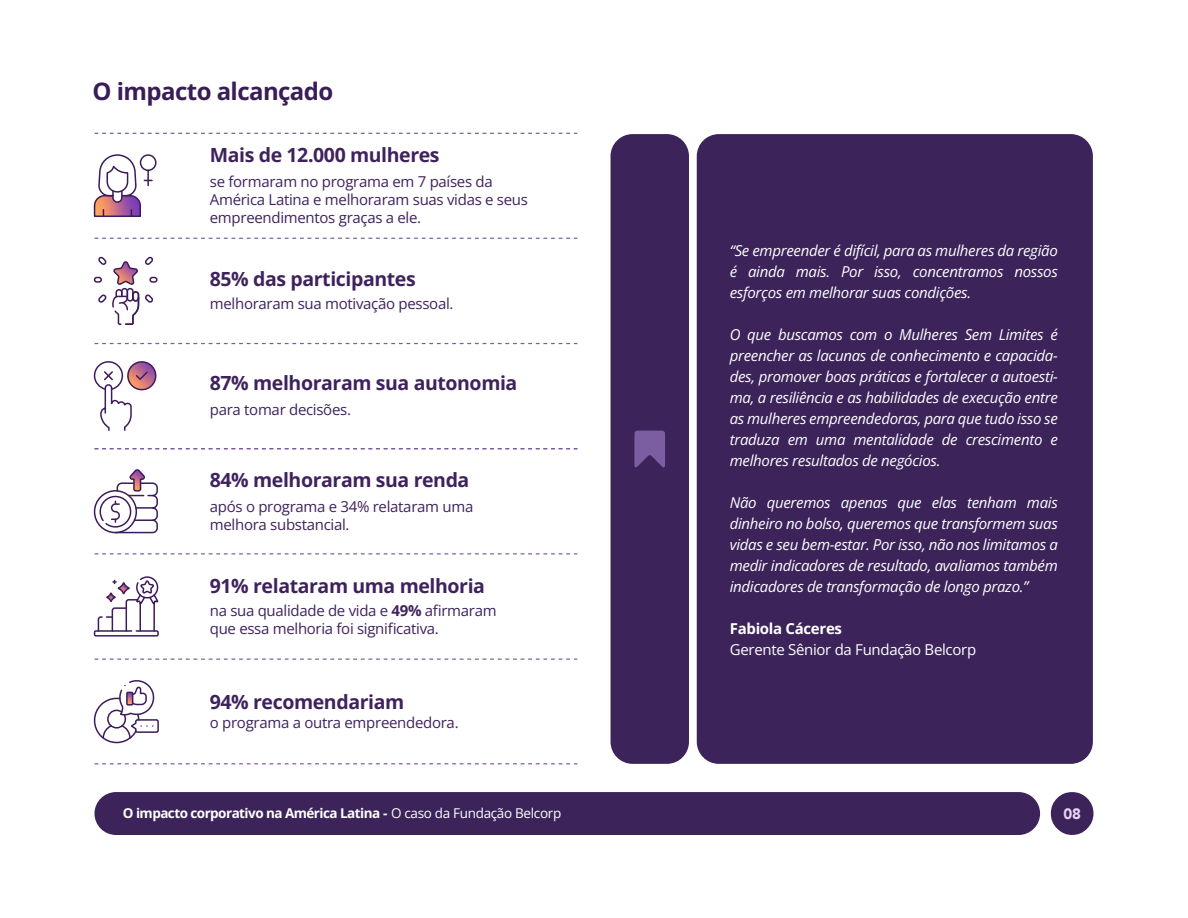
<style>
.page{position:relative;width:1188px;height:918px;background:#fff}
.page>*{position:absolute;margin:0;border:0;box-sizing:border-box;transform-origin:0 0}
.t1{font:700 24px "Open Sans";letter-spacing:-.025em;color:#391d57}
.t2{font:700 19.5px "Open Sans";letter-spacing:-.02em;color:#3f225d}
.t3{font:italic 15px/21px "Open Sans";letter-spacing:-.02em;color:#fff;text-align:justify}
.t4{font:15px/18px "Open Sans";letter-spacing:-.02em;color:#3f225d}
.t5{font:15px "Open Sans";letter-spacing:-.02em;color:#fff}
.t6{font:700 15px "Open Sans";letter-spacing:-.02em;color:#fff}
.t7{font:900 15px "Avenir";color:#e7d4f3}
.t8{font:700 13.5px "Open Sans";letter-spacing:-.04em;color:#fff}
.s1{font-weight:700}
.s2{font-weight:400}
</style>
<div class="page">
<div style="left:697px;top:134px;width:396px;height:630px;background:#3c235a;border-radius:22px"></div>
<div style="left:611px;top:134px;width:78px;height:630px;background:#3c235a;border-radius:22px"></div>
<svg style="left:634px;top:431px;width:31px;height:37px"></svg>
<svg style="left:95px;top:133px;width:482px;height:1px"></svg>
<svg style="left:95px;top:238px;width:482px;height:1px"></svg>
<svg style="left:95px;top:343px;width:482px;height:1px"></svg>
<svg style="left:95px;top:448px;width:482px;height:1px"></svg>
<svg style="left:95px;top:553px;width:482px;height:1px"></svg>
<svg style="left:95px;top:659px;width:482px;height:1px"></svg>
<svg style="left:95px;top:763px;width:482px;height:1px"></svg>
<div style="left:140px;top:154px;width:17px;height:17px;border:2px solid #3d1b5a;border-radius:50%"></div>
<svg style="left:93px;top:154px;width:59px;height:63px"></svg>
<div style="left:94px;top:277px;width:8px;height:6px;border:2px solid #3d1b5a;border-radius:2px"></div>
<div style="left:149px;top:277px;width:9px;height:6px;border:2px solid #3d1b5a;border-radius:2px"></div>
<svg style="left:97px;top:256px;width:58px;height:69px"></svg>
<svg style="left:93px;top:361px;width:64px;height:70px"></svg>
<div style="left:94px;top:490px;width:43px;height:43px;border:2px solid #3d1b5a;border-radius:50%"></div>
<svg style="left:99px;top:469px;width:59px;height:65px"></svg>
<div style="left:94px;top:630px;width:65px;height:7px;border:2px solid #3d1b5a"></div>
<svg style="left:97px;top:576px;width:62px;height:56px"></svg>
<svg style="left:93px;top:680px;width:66px;height:64px"></svg>
<div style="left:126px;top:692px;width:7px;height:14px;border:2px solid #3d1b5a"></div>
<div style="left:95px;top:792px;width:945px;height:43px;background:#3c235a;border-radius:21px"></div>
<svg style="left:1051px;top:792px;width:42px;height:43px"></svg>
<h1 class="t1" style="left:93px;top:74px;width:242px">O impacto alcançado</h1>
<h2 class="t2" style="left:210px;top:142px;width:231px">Mais de 12.000 mulheres</h2>
<p class="t4" style="left:210px;top:172px;width:320px">se formaram no programa em 7 países da<br>América Latina e melhoraram suas vidas e seus empreendimentos graças a ele.</p>
<h2 class="t2" style="left:210px;top:265px;width:207px">85% das participantes</h2>
<p class="t4" style="left:210px;top:294px;width:245px">melhoraram sua motivação pessoal.</p>
<h2 class="t2" style="left:210px;top:369px;width:309px">87% melhoraram sua autonomia</h2>
<p class="t4" style="left:210px;top:400px;width:143px">para tomar decisões.</p>
<h2 class="t2" style="left:210px;top:466px;width:261px">84% melhoraram sua renda</h2>
<p class="t4" style="left:210px;top:497px;width:265px">após o programa e 34% relataram uma melhora substancial.</p>
<h2 class="t2" style="left:210px;top:572px;width:277px">91% relataram uma melhoria</h2>
<p class="t4" style="left:210px;top:601px;width:288px">na sua qualidade de vida e <span class="s1">49%</span> afirmaram que essa melhoria foi significativa.</p>
<h2 class="t2" style="left:210px;top:689px;width:196px">94% recomendariam</h2>
<p class="t4" style="left:210px;top:713px;width:250px">o programa a outra empreendedora.</p>
<p class="t3" style="left:730px;top:239px;width:330px">“Se empreender é difícil, para as mulheres da região é ainda mais. Por isso, concentramos nossos esforços em melhorar suas condições.</p>
<p class="t3" style="left:730px;top:323px;width:330px">O que buscamos com o Mulheres Sem Limites é preencher as lacunas de conhecimento e capacida&shy;des, promover boas práticas e fortalecer a autoesti&shy;ma, a resiliência e as habilidades de execução entre as mulheres empreendedoras, para que tudo isso se traduza em uma mentalidade de crescimento e melhores resultados de negócios.</p>
<p class="t3" style="left:730px;top:491px;width:330px">Não queremos apenas que elas tenham mais dinheiro no bolso, queremos que transformem suas vidas e seu bem-estar. Por isso, não nos limitamos a medir indicadores de resultado, avaliamos também indicadores de transformação de longo prazo.”</p>
<p class="t6" style="left:730px;top:618px;width:114px">Fabiola Cáceres</p>
<p class="t5" style="left:730px;top:639px;width:248px">Gerente Sênior da Fundação Belcorp</p>
<p class="t8" style="left:123px;top:804px;width:440px">O impacto corporativo na América Latina - <span class="s2">O caso da Fundação Belcorp</span></p>
<p class="t7" style="left:1063px;top:801px;width:19px">08</p>
</div>
